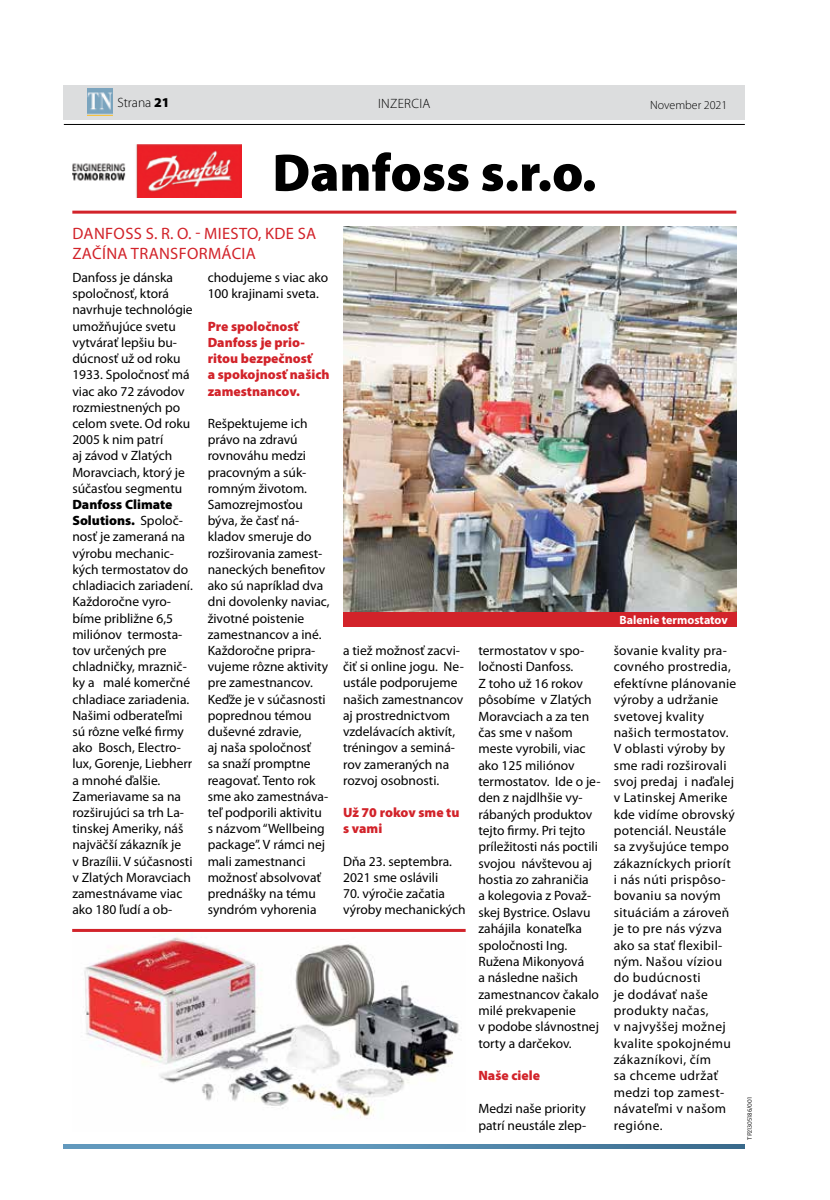
<style>
.page{position:relative;width:830px;height:1200px;background:#fff}
.page>*{position:absolute;margin:0;border:0;box-sizing:border-box;transform-origin:0 0}
.t1{font:900 53.25px "Myriad Pro";color:#000}
.t2{font:16.5px/19.8px "Myriad Pro";letter-spacing:.02em;color:#d2232a}
.t3{font:13.5px/16.2px "Myriad Pro";color:#000}
.t4{font:13.5px/16.4px "Myriad Pro";letter-spacing:.02em;color:#000}
.t5{font:900 13.5px/16.2px "Myriad Pro";color:#d2232a}
.t6{font:300 13.5px "Mini Pro";letter-spacing:.02em;color:#000}
.t7{font:700 12px "Myriad Pro";color:#fff}
.t8{font:300 12px "Mini Pro";color:#000}
.t9{font:6px "Fedra Sans Alt Std";letter-spacing:.01em;color:#000}
.s1{font-weight:900}
</style>
<div class="page">
<img style="left:64px;top:1144px;width:680px;height:4px">
<div style="left:64px;top:85px;width:680px;height:34px;background:#dcddde"></div>
<hr style="left:64px;top:124px;width:680px;height:1px;background:#000">
<img style="left:88px;top:89px;width:24px;height:26px">
<img style="left:72px;top:144px;width:169px;height:53px">
<hr style="left:72px;top:210px;width:664px;height:3px;background:#d2232a">
<img style="left:343px;top:227px;width:393px;height:384px">
<img style="left:72px;top:931px;width:393px;height:188px">
<hr style="left:72px;top:928px;width:393px;height:3px;background:#d2232a">
<div style="left:343px;top:611px;width:393px;height:15px;background:#d2232a"></div>
<p class="t6" style="left:117px;top:95px;width:54px">Strana <span class="s1">21</span></p>
<p class="t6" style="left:378px;top:96px;width:54px">INZERCIA</p>
<p class="t8" style="left:650px;top:98px;width:79px">November 2021</p>
<h1 class="t1" style="left:272px;top:142px;width:325px">Danfoss s.r.o.</h1>
<p class="t2" style="left:72px;top:224px;width:245px">DANFOSS S. R. O. - MIESTO, KDE SA<br>ZAČÍNA TRANSFORMÁCIA</p>
<p class="t3" style="left:72px;top:269px;width:122px">Danfoss je dánska spoločnosť, ktorá navrhuje technológie umožňujúce svetu vytvárať lepšiu bu&shy;dúcnosť už od roku<br>1933. Spoločnosť má viac ako 72 závodov rozmiestnených po celom svete. Od roku<br>2005 k nim patrí<br>aj závod v Zlatých<br>Moravciach, ktorý je súčasťou segmentu</p>
<p class="t3" style="left:72px;top:496px;width:122px"><span class="s1">Danfoss Climate<br>Solutions.</span> Spoloč&shy;nosť je zameraná na výrobu mechanic&shy;kých termostatov do chladiacich zariadení.<br>Každoročne vyro&shy;bíme približne 6,5 miliónov termosta&shy;tov určených pre chladničky, mraznič&shy;ky a malé komerčné chladiace zariadenia.<br>Našimi odberateľmi sú rôzne veľké firmy ako Bosch, Electro&shy;lux, Gorenje, Liebherr a mnohé ďalšie.<br>Zameriavame sa na rozširujúci sa trh La&shy;tinskej Ameriky, náš najväčší zákazník je<br>v Brazílii. V súčasnosti v Zlatých Moravciach zamestnávame viac ako 180 ľudí a ob-</p>
<p class="t3" style="left:207px;top:269px;width:122px">chodujeme s viac ako<br>100 krajinami sveta.</p>
<p class="t5" style="left:207px;top:318px;width:123px">Pre spoločnosť<br>Danfoss je prio&shy;ritou bezpečnosť<br>a spokojnosť našich zamestnancov.</p>
<p class="t3" style="left:207px;top:415px;width:123px">Rešpektujeme ich právo na zdravú rovnováhu medzi pracovným a súk&shy;romným životom.<br>Samozrejmosťou býva, že časť ná&shy;kladov smeruje do rozširovania zamest&shy;naneckých benefitov ako sú napríklad dva dni dovolenky naviac, životné poistenie zamestnancov a iné.<br>Každoročne pripra&shy;vujeme rôzne aktivity pre zamestnancov.<br>Keďže je v súčasnosti poprednou témou duševné zdravie,<br>aj naša spoločnosť<br>sa snaží promptne reagovať. Tento rok sme ako zamestnáva&shy;teľ podporili aktivitu s názvom “Wellbeing package”. V rámci nej mali zamestnanci možnosť absolvovať prednášky na tému syndróm vyhorenia</p>
<p class="t3" style="left:343px;top:642px;width:122px">a tiež možnosť zacvi&shy;čiť si online jogu. Ne&shy;ustále podporujeme našich zamestnancov aj prostrednictvom vzdelávacích aktivít, tréningov a seminá&shy;rov zameraných na rozvoj osobnosti.</p>
<p class="t5" style="left:343px;top:804px;width:118px">Už 70 rokov sme tu s vami</p>
<p class="t3" style="left:343px;top:853px;width:110px">Dňa 23. septembra.<br>2021 sme oslávili</p>
<p class="t3" style="left:343px;top:885px;width:124px">70. výročie začatia výroby mechanických</p>
<p class="t3" style="left:478px;top:642px;width:124px">termostatov v spo&shy;ločnosti Danfoss.<br>Z toho už 16 rokov pôsobíme v Zlatých<br>Moravciach a za ten čas sme v našom meste vyrobili, viac ako 125 miliónov termostatov. Ide o je&shy;den z najdlhšie vy&shy;rábaných produktov tejto firmy. Pri tejto príležitosti nás poctili svojou návštevou aj hostia zo zahraničia<br>a kolegovia z Považ&shy;skej Bystrice. Oslavu zahájila konateľka spoločnosti Ing.<br>Ružena Mikonyová<br>a následne našich zamestnancov čakalo milé prekvapenie<br>v podobe slávnostnej torty a darčekov.</p>
<p class="t5" style="left:478px;top:1067px;width:63px">Naše ciele</p>
<p class="t3" style="left:478px;top:1100px;width:109px">Medzi naše priority patrí neustále zlep-</p>
<p class="t7" style="left:619px;top:611px;width:110px">Balenie termostatov</p>
<p class="t4" style="left:613px;top:642px;width:124px">šovanie kvality pra&shy;covného prostredia, efektívne plánovanie výroby a udržanie svetovej kvality našich termostatov.<br>V oblasti výroby by sme radi rozširovali svoj predaj i naďalej v Latinskej Amerike kde vidíme obrovský potenciál. Neustále sa zvyšujúce tempo zákazníckych priorít i nás núti prispôso&shy;bovaniu sa novým situáciám a zároveň je to pre nás výzva ako sa stať flexibil&shy;ným. Našou víziou do budúcnosti<br>je dodávať naše produkty načas,<br>v najvyššej možnej kvalite spokojnému zákazníkovi, čím<br>sa chceme udržať medzi top zamest&shy;návateľmi v našom regióne.</p>
<p class="t9" style="left:745px;top:1139px;width:44px;rotate:-90deg">TP21305186/001</p>
</div>
